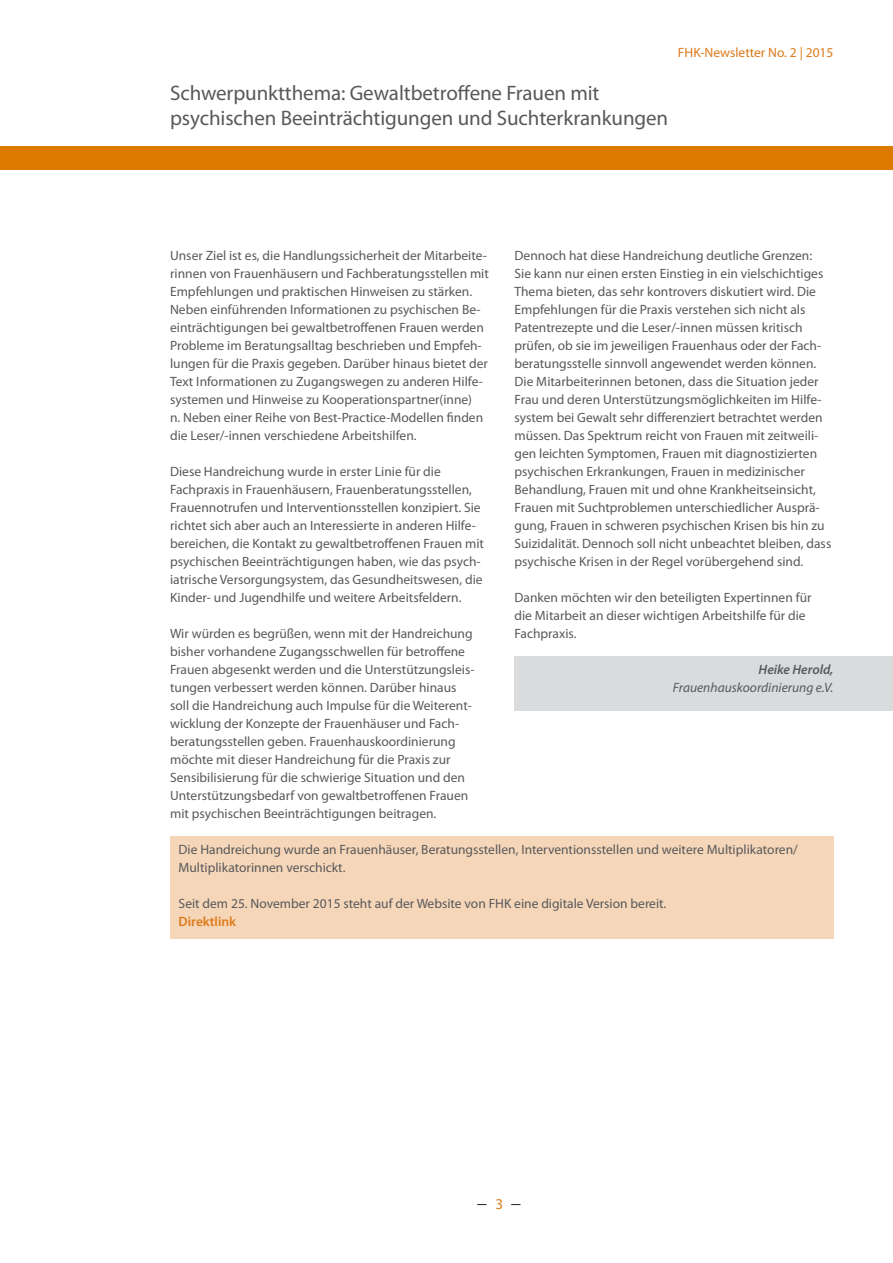
<style>
.page{position:relative;width:893px;height:1263px;background:#fff}
.page>*{position:absolute;margin:0;border:0;box-sizing:border-box;transform-origin:0 0}
.t1{font:21px/25.2px "Myriad Pro";letter-spacing:-.005em;color:#58595b}
.t2{font:18px "Times New Roman";color:#000}
.t3{font:13.5px/18px "Myriad Pro";color:#58595b}
.t4{font:italic 13.5px "Myriad Pro";color:#58595b}
.t5{font:13.5px "Myriad Pro";color:#dd7a1c}
.t6{font:italic 600 13.5px "Myriad Pro";color:#58595b}
.t7{font:600 13.5px "Myriad Pro";color:#dd7a1c}
.s1{font-family:"Myriad Pro";font-size:15px;color:#dd7a1c}
</style>
<div class="page">
<div style="left:0;top:147px;width:893px;height:23px;background:#dc7b00"></div>
<div style="left:514px;top:656px;width:379px;height:54px;background:#dadbdc"></div>
<div style="left:170px;top:836px;width:663px;height:102px;background:#f6d6b8"></div>
<h1 class="t1" style="left:170px;top:80px;width:500px">Schwerpunktthema: Gewaltbetroffene Frauen mit psychischen Beeinträchtigungen und Suchterkrankungen</h1>
<p class="t5" style="left:678px;top:44px;width:157px">FHK-Newsletter No. 2 | 2015</p>
<p class="t3" style="left:170px;top:246px;width:320px">Unser Ziel ist es, die Handlungssicherheit der Mitarbeite&shy;rinnen von Frauenhäusern und Fachberatungsstellen mit Empfehlungen und praktischen Hinweisen zu stärken.<br>Neben einführenden Informationen zu psychischen Be&shy;einträchtigungen bei gewaltbetroffenen Frauen werden Probleme im Beratungsalltag beschrieben und Empfeh&shy;lungen für die Praxis gegeben. Darüber hinaus bietet der Text Informationen zu Zugangswegen zu anderen Hilfe&shy;systemen und Hinweise zu Kooperationspartner(inne)<br>n. Neben einer Reihe von Best-Practice-Modellen finden die Leser/-innen verschiedene Arbeitshilfen.</p>
<p class="t3" style="left:170px;top:462px;width:315px">Diese Handreichung wurde in erster Linie für die Fachpraxis in Frauenhäusern, Frauenberatungsstellen, Frauennotrufen und Interventionsstellen konzipiert. Sie richtet sich aber auch an Interessierte in anderen Hilfe&shy;bereichen, die Kontakt zu gewaltbetroffenen Frauen mit psychischen Beeinträchtigungen haben, wie das psych&shy;iatrische Versorgungsystem, das Gesundheitswesen, die Kinder- und Jugendhilfe und weitere Arbeitsfeldern.</p>
<p class="t3" style="left:170px;top:624px;width:306px">Wir würden es begrüßen, wenn mit der Handreichung bisher vorhandene Zugangsschwellen für betroffene Frauen abgesenkt werden und die Unterstützungsleis&shy;tungen verbessert werden können. Darüber hinaus soll die Handreichung auch Impulse für die Weiterent&shy;wicklung der Konzepte der Frauenhäuser und Fach&shy;beratungsstellen geben. Frauenhauskoordinierung möchte mit dieser Handreichung für die Praxis zur Sensibilisierung für die schwierige Situation und den Unterstützungsbedarf von gewaltbetroffenen Frauen mit psychischen Beeinträchtigungen beitragen.</p>
<p class="t3" style="left:514px;top:246px;width:318px">Dennoch hat diese Handreichung deutliche Grenzen:<br>Sie kann nur einen ersten Einstieg in ein vielschichtiges Thema bieten, das sehr kontrovers diskutiert wird. Die Empfehlungen für die Praxis verstehen sich nicht als Patentrezepte und die Leser/-innen müssen kritisch prüfen, ob sie im jeweiligen Frauenhaus oder der Fach&shy;beratungsstelle sinnvoll angewendet werden können.<br>Die Mitarbeiterinnen betonen, dass die Situation jeder Frau und deren Unterstützungsmöglichkeiten im Hilfe&shy;system bei Gewalt sehr differenziert betrachtet werden müssen. Das Spektrum reicht von Frauen mit zeitweili&shy;gen leichten Symptomen, Frauen mit diagnostizierten psychischen Erkrankungen, Frauen in medizinischer Behandlung, Frauen mit und ohne Krankheitseinsicht, Frauen mit Suchtproblemen unterschiedlicher Ausprä&shy;gung, Frauen in schweren psychischen Krisen bis hin zu Suizidalität. Dennoch soll nicht unbeachtet bleiben, dass psychische Krisen in der Regel vorübergehend sind.</p>
<p class="t3" style="left:514px;top:588px;width:298px">Danken möchten wir den beteiligten Expertinnen für die Mitarbeit an dieser wichtigen Arbeitshilfe für die<br>Fachpraxis.</p>
<p class="t6" style="left:759px;top:661px;width:76px">Heike Herold,</p>
<p class="t4" style="left:673px;top:679px;width:162px">Frauenhauskoordinierung e.V.</p>
<p class="t3" style="left:179px;top:840px;width:621px">Die Handreichung wurde an Frauenhäuser, Beratungsstellen, Interventionsstellen und weitere Multiplikatoren/<br>Multiplikatorinnen verschickt.</p>
<p class="t3" style="left:179px;top:894px;width:489px">Seit dem 25. November 2015 steht auf der Website von FHK eine digitale Version bereit.</p>
<p class="t7" style="left:179px;top:913px;width:59px">Direktlink</p>
<h2 class="t2" style="left:477px;top:1190px;width:44px">– <span class="s1">3</span> –</h2>
</div>
